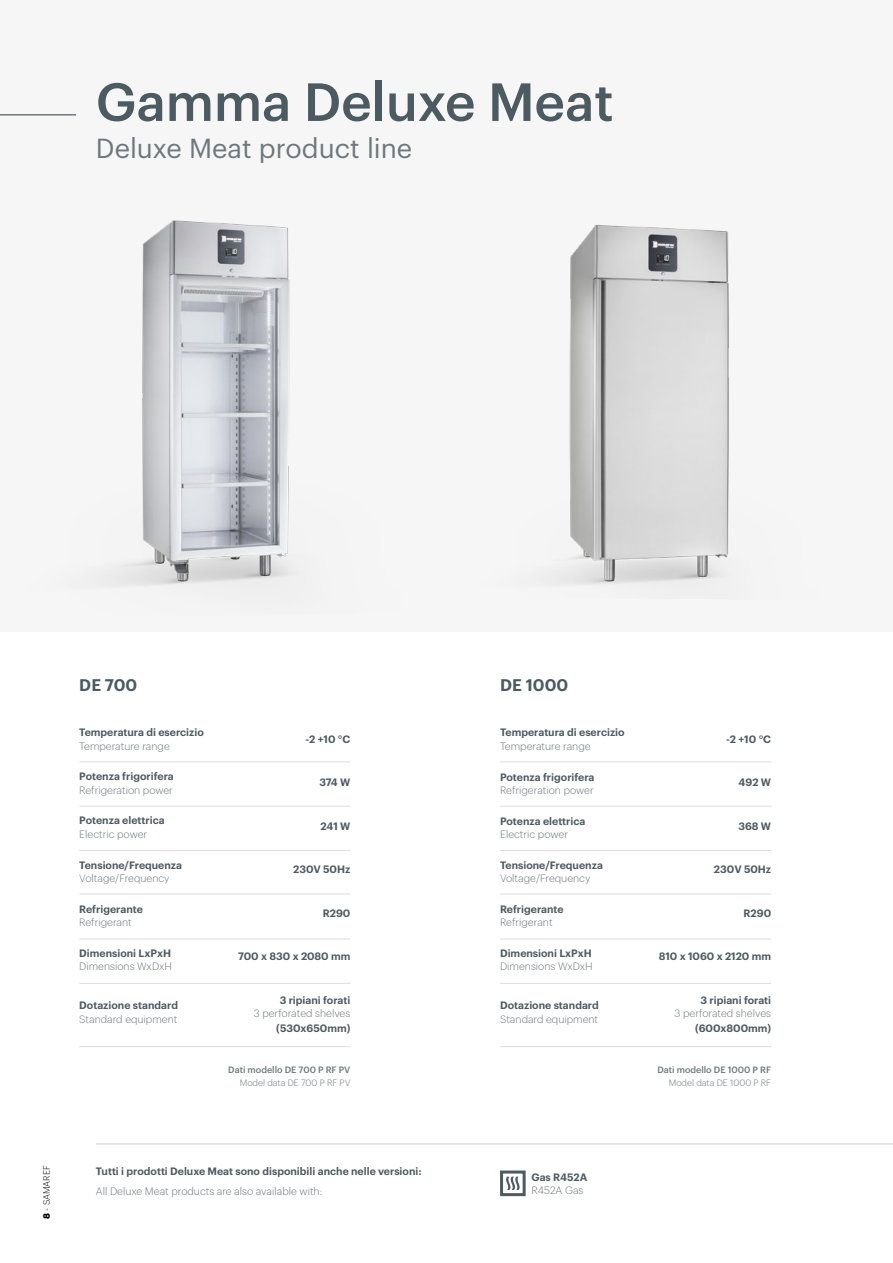
<style>
.page{position:relative;width:893px;height:1263px;background:#fff}
.page>*{position:absolute;margin:0;border:0;box-sizing:border-box;transform-origin:0 0}
.t1{font:500 52.5px "Graphik";color:#4c5a62}
.t2{font:27px "Graphik";color:#6c787c}
.t3{font:600 16.5px "Graphik";letter-spacing:.005em;color:#4c5a62}
.t4{font:600 10.5px "Graphik";color:#4c5a62}
.t5{font:300 10.5px "Graphik";color:#6c787c}
.t6{font:500 9px "Graphik";color:#6c787c}
.t7{font:300 9px "Graphik";color:#6c787c}
.t8{font:300 9px "Graphik";color:#000}
.s1{font-weight:700}
</style>
<div class="page">
<div style="left:0;top:0;width:893px;height:631px;background:#f6f6f6"></div>
<hr style="left:0;top:114px;width:76px;height:2px;background:#6c787c">
<img style="left:553px;top:224px;width:176px;height:361px">
<img style="left:107px;top:220px;width:188px;height:366px">
<hr style="left:96px;top:1143px;width:797px;height:2px;background:#dddddc">
<hr style="left:79px;top:761px;width:271px;height:1px;background:#dddddc">
<hr style="left:500px;top:761px;width:271px;height:1px;background:#dddddc">
<hr style="left:79px;top:806px;width:271px;height:1px;background:#dddddc">
<hr style="left:500px;top:806px;width:271px;height:1px;background:#dddddc">
<hr style="left:79px;top:850px;width:271px;height:1px;background:#dddddc">
<hr style="left:500px;top:850px;width:271px;height:1px;background:#dddddc">
<hr style="left:79px;top:894px;width:271px;height:1px;background:#dddddc">
<hr style="left:500px;top:894px;width:271px;height:1px;background:#dddddc">
<hr style="left:79px;top:939px;width:271px;height:1px;background:#dddddc">
<hr style="left:500px;top:939px;width:271px;height:1px;background:#dddddc">
<hr style="left:79px;top:983px;width:271px;height:1px;background:#dddddc">
<hr style="left:500px;top:983px;width:271px;height:1px;background:#dddddc">
<hr style="left:79px;top:1046px;width:271px;height:1px;background:#dddddc">
<hr style="left:500px;top:1046px;width:271px;height:1px;background:#dddddc">
<div style="left:500px;top:1170px;width:26px;height:26px;border:3px solid #4c5a62"></div>
<svg style="left:503px;top:1177px;width:17px;height:13px"></svg>
<h1 class="t1" style="left:96px;top:62px;width:519px">Gamma Deluxe Meat</h1>
<h2 class="t2" style="left:96px;top:128px;width:318px">Deluxe Meat product line</h2>
<h3 class="t3" style="left:79px;top:672px;width:60px">DE 700</h3>
<h3 class="t3" style="left:500px;top:672px;width:70px">DE 1000</h3>
<p class="t4" style="left:79px;top:725px;width:126px">Temperatura di esercizio</p>
<p class="t5" style="left:79px;top:738px;width:92px">Temperature range</p>
<p class="t4" style="left:79px;top:769px;width:96px">Potenza frigorifera</p>
<p class="t5" style="left:79px;top:782px;width:95px">Refrigeration power</p>
<p class="t4" style="left:79px;top:813px;width:87px">Potenza elettrica</p>
<p class="t5" style="left:79px;top:826px;width:69px">Electric power</p>
<p class="t4" style="left:79px;top:857px;width:104px">Tensione/Frequenza</p>
<p class="t5" style="left:79px;top:870px;width:92px">Voltage/Frequency</p>
<p class="t4" style="left:79px;top:901px;width:65px">Refrigerante</p>
<p class="t5" style="left:79px;top:914px;width:54px">Refrigerant</p>
<p class="t4" style="left:79px;top:945px;width:93px">Dimensioni LxPxH</p>
<p class="t5" style="left:79px;top:958px;width:94px">Dimensions WxDxH</p>
<p class="t4" style="left:79px;top:997px;width:100px">Dotazione standard</p>
<p class="t5" style="left:79px;top:1011px;width:100px">Standard equipment</p>
<p class="t4" style="left:306px;top:731px;width:46px">-2 +10 °C</p>
<p class="t4" style="left:319px;top:774px;width:33px">374 W</p>
<p class="t4" style="left:321px;top:818px;width:31px">241 W</p>
<p class="t4" style="left:293px;top:861px;width:59px">230V 50Hz</p>
<p class="t4" style="left:323px;top:905px;width:29px">R290</p>
<p class="t4" style="left:238px;top:948px;width:114px">700 x 830 x 2080 mm</p>
<p class="t4" style="left:280px;top:992px;width:72px">3 ripiani forati</p>
<p class="t5" style="left:254px;top:1006px;width:98px">3 perforated shelves</p>
<p class="t4" style="left:276px;top:1020px;width:76px">(530x650mm)</p>
<p class="t6" style="left:228px;top:1063px;width:124px">Dati modello DE 700 P RF PV</p>
<p class="t7" style="left:240px;top:1076px;width:112px">Model data DE 700 P RF PV</p>
<p class="t4" style="left:500px;top:725px;width:126px">Temperatura di esercizio</p>
<p class="t5" style="left:500px;top:738px;width:92px">Temperature range</p>
<p class="t4" style="left:500px;top:769px;width:96px">Potenza frigorifera</p>
<p class="t5" style="left:500px;top:782px;width:95px">Refrigeration power</p>
<p class="t4" style="left:500px;top:813px;width:87px">Potenza elettrica</p>
<p class="t5" style="left:500px;top:826px;width:69px">Electric power</p>
<p class="t4" style="left:500px;top:857px;width:104px">Tensione/Frequenza</p>
<p class="t5" style="left:500px;top:870px;width:92px">Voltage/Frequency</p>
<p class="t4" style="left:500px;top:901px;width:65px">Refrigerante</p>
<p class="t5" style="left:500px;top:914px;width:54px">Refrigerant</p>
<p class="t4" style="left:500px;top:945px;width:93px">Dimensioni LxPxH</p>
<p class="t5" style="left:500px;top:959px;width:94px">Dimensions WxDxH</p>
<p class="t4" style="left:500px;top:997px;width:100px">Dotazione standard</p>
<p class="t5" style="left:500px;top:1011px;width:100px">Standard equipment</p>
<p class="t8" style="left:40px;top:1219px;width:55px;rotate:-90deg"><span class="s1">8</span> - SAMAREF</p>
<p class="t4" style="left:96px;top:1163px;width:327px">Tutti i prodotti Deluxe Meat sono disponibili anche nelle versioni:</p>
<p class="t5" style="left:96px;top:1183px;width:228px">All Deluxe Meat products are also available with:</p>
<p class="t4" style="left:531px;top:1169px;width:57px">Gas R452A</p>
<p class="t5" style="left:531px;top:1182px;width:53px">R452A Gas</p>
<p class="t4" style="left:726px;top:731px;width:46px">-2 +10 °C</p>
<p class="t4" style="left:739px;top:774px;width:34px">492 W</p>
<p class="t4" style="left:738px;top:818px;width:34px">368 W</p>
<p class="t4" style="left:714px;top:861px;width:59px">230V 50Hz</p>
<p class="t4" style="left:743px;top:905px;width:29px">R290</p>
<p class="t4" style="left:659px;top:948px;width:114px">810 x 1060 x 2120 mm</p>
<p class="t4" style="left:700px;top:992px;width:72px">3 ripiani forati</p>
<p class="t5" style="left:674px;top:1006px;width:98px">3 perforated shelves</p>
<p class="t4" style="left:695px;top:1020px;width:77px">(600x800mm)</p>
<p class="t6" style="left:657px;top:1063px;width:115px">Dati modello DE 1000 P RF</p>
<p class="t7" style="left:669px;top:1076px;width:104px">Model data DE 1000 P RF</p>
</div>
